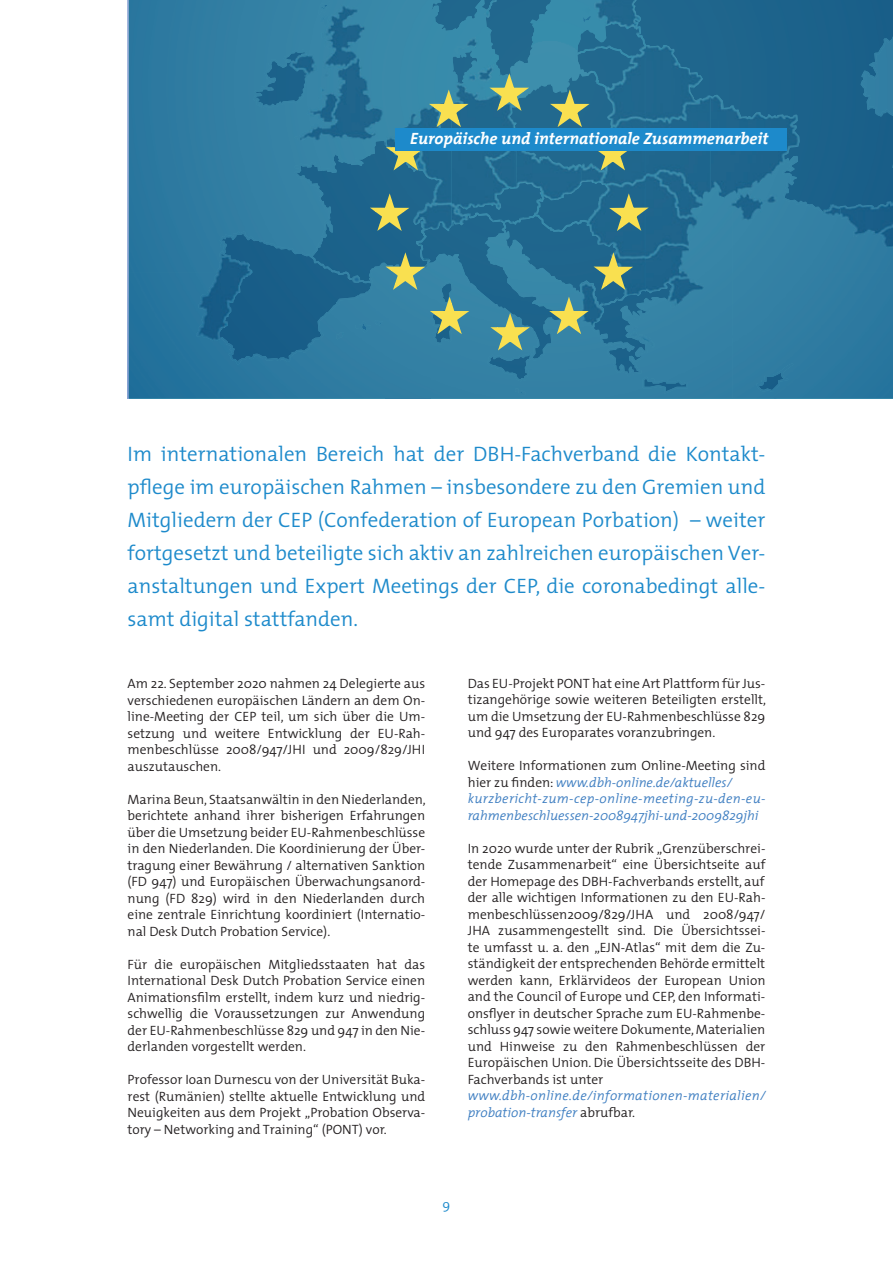
<style>
.page{position:relative;width:893px;height:1263px;background:#fff}
.page>*{position:absolute;margin:0;border:0;box-sizing:border-box;transform-origin:0 0}
.t1{font:300 21px/33px "The Mix";color:#1d8acb;text-align:justify}
.t2{font:italic 700 16.5px "The Mix";color:#fff}
.t3{font:300 13.5px/16.5px "The Mix";color:#231f20;text-align:justify}
.t4{font:italic 300 13.5px/16.5px "The Mix 4";color:#3e7ec1}
.t5{font:italic 300 13.5px/16.5px "The Mix 4";letter-spacing:.025em;color:#3e7ec1}
.t6{font:300 13.5px "The Mix";color:#1d8acb}
.s1{font-family:"The Mix";font-style:normal;color:#231f20}
</style>
<div class="page">
<svg style="left:129px;top:0;width:764px;height:398px;background:#2b799f"></svg>
<img style="left:128px;top:0;width:1px;height:398px">
<img style="left:196px;top:273px;width:117px;height:92px">
<div style="left:776px;top:273px;width:117px;height:125px;background:#2d79a0"></div>
<img style="left:386px;top:369px;width:44px;height:29px">
<img style="left:732px;top:369px;width:44px;height:29px">
<div style="left:799px;top:110px;width:94px;height:91px;background:#1a608a"></div>
<div style="left:129px;top:0;width:193px;height:273px;background:#2f7ca1"></div>
<img style="left:313px;top:2px;width:480px;height:367px">
<img style="left:634px;top:1px;width:259px;height:109px">
<img style="left:579px;top:14px;width:3px;height:9px">
<img style="left:575px;top:23px;width:7px;height:22px">
<img style="left:591px;top:81px;width:44px;height:7px">
<img style="left:575px;top:45px;width:7px;height:26px">
<img style="left:711px;top:95px;width:87px;height:1px">
<img style="left:248px;top:258px;width:4px;height:18px">
<img style="left:219px;top:231px;width:91px;height:27px">
<img style="left:355px;top:321px;width:16px;height:11px">
<svg style="left:336px;top:332px;width:8px;height:7px"></svg>
<img style="left:297px;top:186px;width:85px;height:12px">
<img style="left:294px;top:139px;width:91px;height:47px">
<img style="left:253px;top:49px;width:5px;height:56px">
<img style="left:431px;top:339px;width:24px;height:5px">
<img style="left:487px;top:353px;width:45px;height:28px">
<img style="left:318px;top:1px;width:4px;height:14px">
<img style="left:418px;top:244px;width:59px;height:19px">
<img style="left:416px;top:215px;width:86px;height:29px">
<img style="left:458px;top:183px;width:66px;height:33px">
<img style="left:470px;top:183px;width:66px;height:26px">
<img style="left:450px;top:49px;width:27px;height:36px">
<img style="left:536px;top:200px;width:67px;height:30px">
<img style="left:581px;top:181px;width:26px;height:19px">
<img style="left:510px;top:107px;width:34px;height:50px">
<img style="left:535px;top:71px;width:56px;height:36px">
<img style="left:630px;top:345px;width:25px;height:3px">
<img style="left:430px;top:0;width:25px;height:33px">
<img style="left:496px;top:0;width:55px;height:76px">
<img style="left:593px;top:318px;width:75px;height:27px">
<img style="left:639px;top:283px;width:33px;height:35px">
<img style="left:504px;top:218px;width:96px;height:87px">
<img style="left:512px;top:214px;width:76px;height:18px">
<img style="left:642px;top:377px;width:46px;height:17px">
<svg style="left:515px;top:388px;width:10px;height:7px"></svg>
<img style="left:756px;top:363px;width:37px;height:29px">
<img style="left:582px;top:0;width:64px;height:81px">
<img style="left:455px;top:0;width:41px;height:83px">
<img style="left:322px;top:0;width:39px;height:94px">
<img style="left:258px;top:33px;width:64px;height:91px">
<img style="left:646px;top:45px;width:65px;height:263px">
<img style="left:387px;top:175px;width:56px;height:50px">
<img style="left:516px;top:123px;width:65px;height:79px">
<img style="left:711px;top:96px;width:88px;height:125px">
<img style="left:840px;top:201px;width:53px;height:47px">
<img style="left:196px;top:244px;width:52px;height:97px">
<img style="left:330px;top:269px;width:30px;height:14px">
<svg style="left:484px;top:75px;width:51px;height:41px;background:#5c928a"></svg>
<svg style="left:387px;top:91px;width:87px;height:84px;background:#47848e"></svg>
<svg style="left:370px;top:187px;width:45px;height:49px;background:#4e7f7e"></svg>
<svg style="left:375px;top:246px;width:100px;height:93px;background:#448697"></svg>
<svg style="left:485px;top:307px;width:51px;height:43px;background:#5c928e"></svg>
<svg style="left:543px;top:246px;width:96px;height:93px;background:#3d7b8d"></svg>
<svg style="left:603px;top:187px;width:45px;height:49px;background:#4f817f"></svg>
<svg style="left:544px;top:91px;width:88px;height:84px;background:#417b86"></svg>
<div style="left:395px;top:128px;width:392px;height:23px;background:#1d8acb"></div>
<p class="t2" style="left:410px;top:125px;width:360px">Europäische und internationale Zusammenarbeit</p>
<p class="t1" style="left:128px;top:437px;width:639px">Im internationalen Bereich hat der DBH-Fachverband die Kontakt&shy;pflege im europäischen Rahmen – insbesondere zu den Gremien und Mitgliedern der CEP (Confederation of European Porbation) – weiter fortgesetzt und beteiligte sich aktiv an zahlreichen europäischen Ver&shy;anstaltungen und Expert Meetings der CEP, die coronabedingt alle&shy;samt digital stattfanden.</p>
<p class="t3" style="left:128px;top:675px;width:299px">Am 22. September 2020 nahmen 24 Delegierte aus verschiedenen europäischen Ländern an dem On&shy;line-Meeting der CEP teil, um sich über die Um&shy;setzung und weitere Entwicklung der EU-Rah&shy;menbeschlüsse 2008/947/JHI und 2009/829/JHI auszutauschen.</p>
<p class="t3" style="left:128px;top:790px;width:300px">Marina Beun, Staatsanwältin in den Niederlanden, berichtete anhand ihrer bisherigen Erfahrungen über die Umsetzung beider EU-Rahmenbeschlüsse in den Niederlanden. Die Koordinierung der Über&shy;tragung einer Bewährung / alternativen Sanktion (FD 947) und Europäischen Überwachungsanord&shy;nung (FD 829) wird in den Niederlanden durch eine zentrale Einrichtung koordiniert (Internatio&shy;nal Desk Dutch Probation Service).</p>
<p class="t3" style="left:128px;top:955px;width:299px">Für die europäischen Mitgliedsstaaten hat das International Desk Dutch Probation Service einen Animationsfilm erstellt, indem kurz und niedrig&shy;schwellig die Voraussetzungen zur Anwendung der EU-Rahmenbeschlüsse 829 und 947 in den Nie&shy;derlanden vorgestellt werden.</p>
<p class="t3" style="left:128px;top:1071px;width:299px">Professor Ioan Durnescu von der Universität Buka&shy;rest (Rumänien) stellte aktuelle Entwicklung und Neuigkeiten aus dem Projekt „Probation Observa&shy;tory – Networking and Training“ (PONT) vor.</p>
<p class="t3" style="left:468px;top:675px;width:300px">Das EU-Projekt PONT hat eine Art Plattform für Jus&shy;tizangehörige sowie weiteren Beteiligten erstellt, um die Umsetzung der EU-Rahmenbeschlüsse 829 und 947 des Europarates voranzubringen.</p>
<p class="t3" style="left:468px;top:757px;width:299px">Weitere Informationen zum Online-Meeting sind</p>
<p class="t4" style="left:468px;top:774px;width:299px"><span class="s1">hier zu finden:</span> www.dbh-online.de/aktuelles/ kurzbericht-zum-cep-online-meeting-zu-den-eu&shy;rahmenbeschluessen-2008947jhi-und-2009829jhi</p>
<p class="t3" style="left:468px;top:840px;width:299px">In 2020 wurde unter der Rubrik „Grenzüberschrei&shy;tende Zusammenarbeit“ eine Übersichtseite auf der Homepage des DBH-Fachverbands erstellt, auf der alle wichtigen Informationen zu den EU-Rah&shy;menbeschlüssen2009/829/JHA und 2008/947/ JHA zusammengestellt sind. Die Übersichtssei&shy;te umfasst u. a. den „EJN-Atlas“ mit dem die Zu&shy;ständigkeit der entsprechenden Behörde ermittelt werden kann, Erklärvideos der European Union and the Council of Europe und CEP, den Informati&shy;onsflyer in deutscher Sprache zum EU-Rahmenbe&shy;schluss 947 sowie weitere Dokumente, Materialien und Hinweise zu den Rahmenbeschlüssen der Europäischen Union. Die Übersichtsseite des DBH-Fachverbands ist unter</p>
<p class="t5" style="left:468px;top:1087px;width:299px">www.dbh-online.de/informationen-materialien/ probation-transfer <span class="s1">abrufbar.</span></p>
<p class="t6" style="left:443px;top:1193px;width:9px">9</p>
</div>
